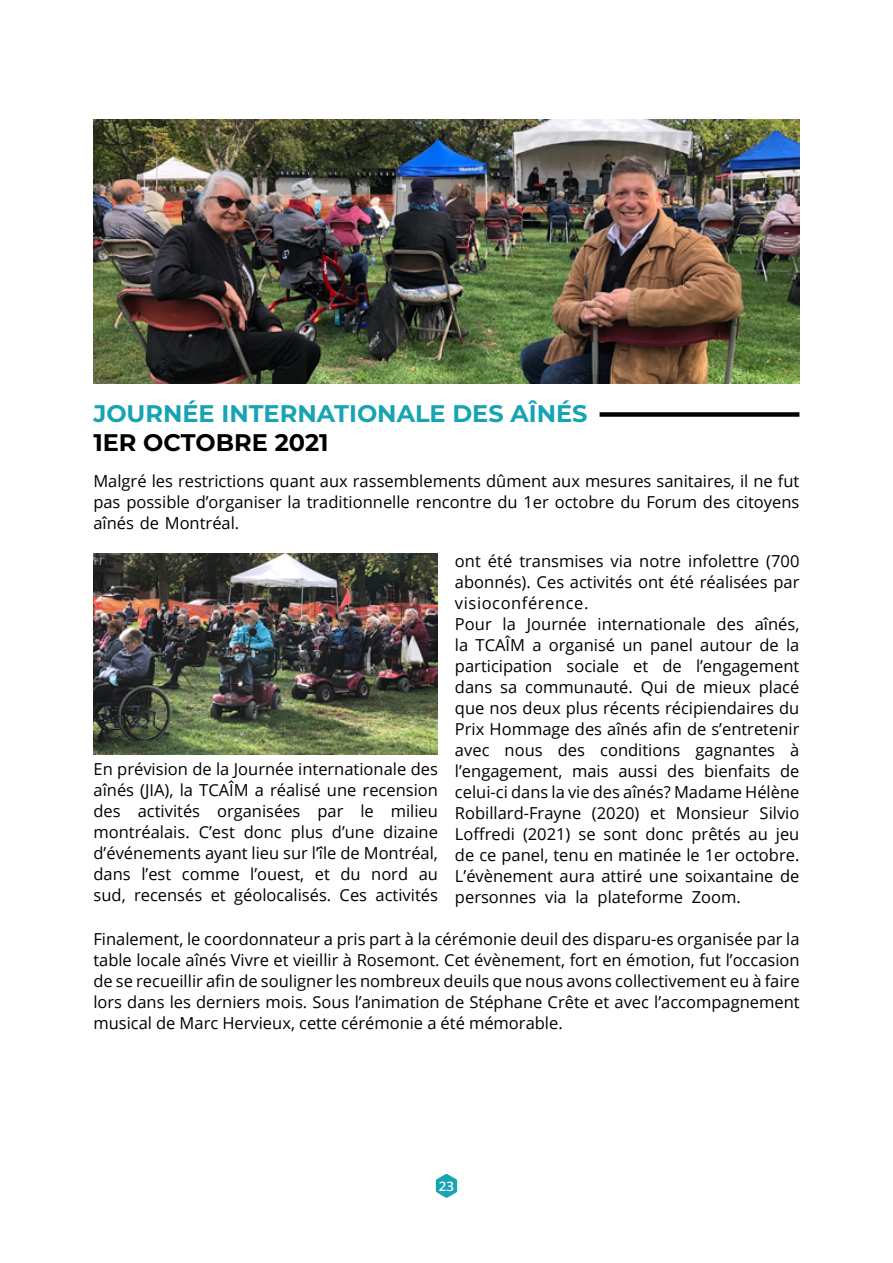
<style>
.page{position:relative;width:893px;height:1263px;background:#fff}
.page>*{position:absolute;margin:0;border:0;box-sizing:border-box;transform-origin:0 0}
.t1{font:700 24px "Montserrat";color:#16a3b3}
.t2{font:700 24px "Montserrat";color:#000}
.t3{font:16.5px/21px "Open Sans";color:#000;text-align:justify}
.t4{font:600 13.2px "Open Sans";color:#fff}
</style>
<div class="page">
<div style="left:600px;top:412px;width:199px;height:5px;background:#000101"></div>
<img style="left:94px;top:119px;width:706px;height:264px">
<img style="left:94px;top:554px;width:344px;height:200px">
<svg style="left:436px;top:1174px;width:21px;height:24px"></svg>
<h1 class="t1" style="left:93px;top:396px;width:496px">JOURNÉE INTERNATIONALE DES AÎNÉS</h1>
<h1 class="t2" style="left:93px;top:425px;width:237px">1ER OCTOBRE 2021</h1>
<p class="t3" style="left:93px;top:470px;width:708px">Malgré les restrictions quant aux rassemblements dûment aux mesures sanitaires, il ne fut pas possible d’organiser la traditionnelle rencontre du 1er octobre du Forum des citoyens aînés de Montréal.</p>
<p class="t3" style="left:455px;top:550px;width:346px;text-align:left">ont été transmises via notre infolettre (700 abonnés). Ces activités ont été réalisées par visioconférence.<br>Pour la Journée internationale des aînés, la TCAÎM a organisé un panel autour de la participation sociale et de l’engagement dans sa communauté. Qui de mieux placé que nos deux plus récents récipiendaires du Prix Hommage des aînés afin de s’entretenir avec nous des conditions gagnantes à l’engagement, mais aussi des bienfaits de celui-ci dans la vie des aînés? Madame Hélène Robillard-Frayne (2020) et Monsieur Silvio Loffredi (2021) se sont donc prêtés au jeu de ce panel, tenu en matinée le 1er octobre.<br>L’évènement aura attiré une soixantaine de personnes via la plateforme Zoom.</p>
<p class="t3" style="left:93px;top:928px;width:708px">Finalement, le coordonnateur a pris part à la cérémonie deuil des disparu-es organisée par la table locale aînés Vivre et vieillir à Rosemont. Cet évènement, fort en émotion, fut l’occasion de se recueillir afin de souligner les nombreux deuils que nous avons collectivement eu à faire lors dans les derniers mois. Sous l’animation de Stéphane Crête et avec l’accompagnement musical de Marc Hervieux, cette cérémonie a été mémorable.</p>
<p class="t3" style="left:94px;top:758px;width:346px">En prévision de la Journée internationale des aînés (JIA), la TCAÎM a réalisé une recension des activités organisées par le milieu montréalais. C’est donc plus d’une dizaine d’événements ayant lieu sur l’île de Montréal, dans l’est comme l’ouest, et du nord au sud, recensés et géolocalisés. Ces activités</p>
<p class="t4" style="left:439px;top:1177px;width:17px">23</p>
</div>
